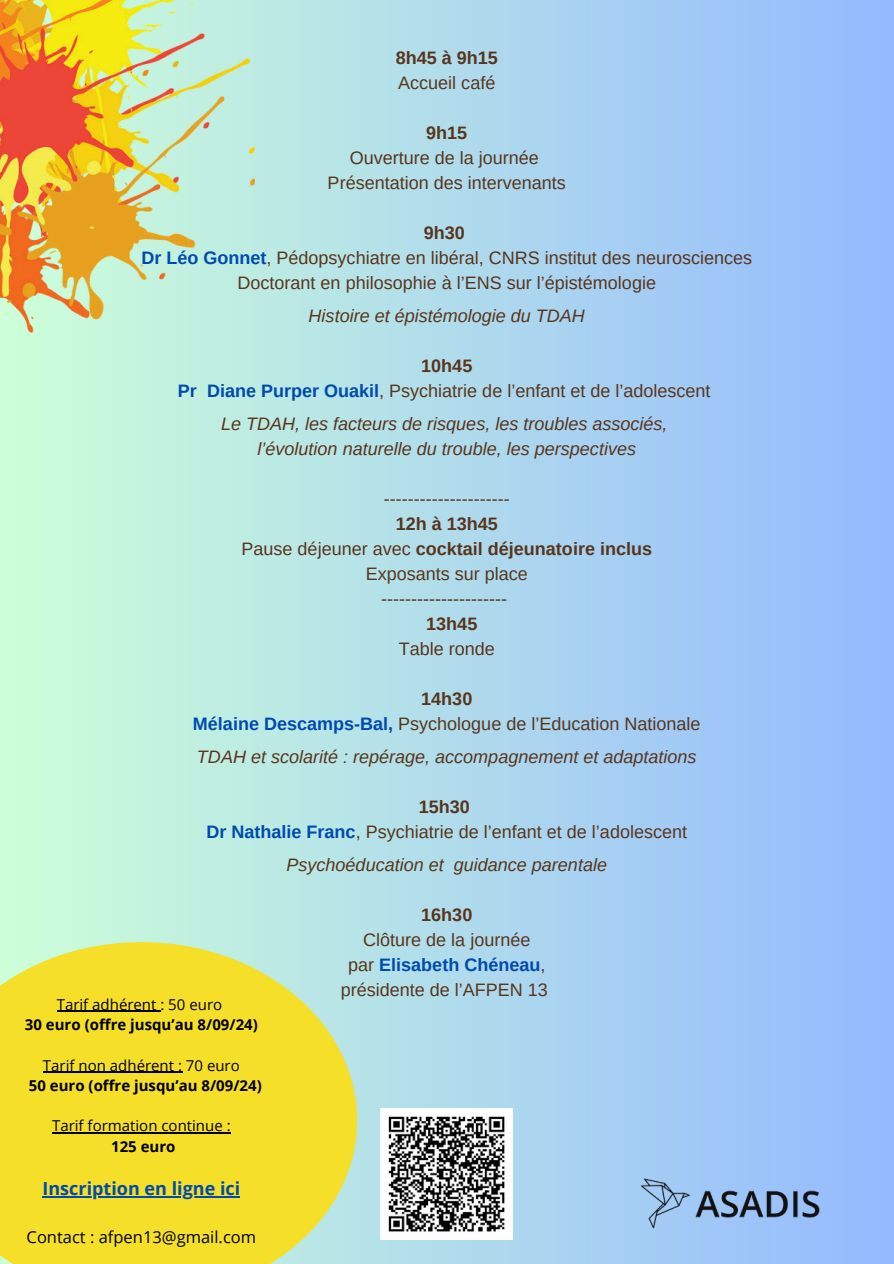
<style>
.page{position:relative;width:894px;height:1264px;background:#fff}
.page>*{position:absolute;margin:0;border:0;box-sizing:border-box;transform-origin:0 0}
.t1{font:18px/25px "Arimo";color:#58351d;text-align:center}
.t2{font:italic 18px/25px "Arimo";color:#58351d;text-align:center}
.t3{font:700 18px "Arimo";color:#58351d}
.t4{font:700 18px "Open Sans";color:#004aad}
.t5{font:16.5px "Open Sans";color:#000}
.t6{font:15px "Open Sans";color:#000}
.t7{font:700 15px "Open Sans";color:#000}
.s1{font-weight:700}
.s2{font-weight:700;color:#004aad}
</style>
<div class="page">
<div style="left:0;top:0;width:893px;height:1263px;background:linear-gradient(to right,#cdffd8,#94b9ff)"></div>
<img style="left:0;top:0;width:255px;height:387px">
<svg style="left:0;top:942px;width:356px;height:321px;background:#ecdf3e"></svg>
<hr style="left:57px;top:1010px;width:103px;height:1px;background:#000">
<hr style="left:43px;top:1071px;width:139px;height:1px;background:#000">
<hr style="left:52px;top:1132px;width:179px;height:1px;background:#000">
<hr style="left:42px;top:1196px;width:198px;height:1px;background:#004aad">
<img style="left:381px;top:1108px;width:131px;height:131px">
<img style="left:632px;top:1174px;width:195px;height:59px">
<p class="t3" style="left:395px;top:45px;width:104px">8h45 à 9h15</p>
<p class="t1" style="left:398px;top:70px;width:99px">Accueil café</p>
<p class="t3" style="left:426px;top:120px;width:43px">9h15</p>
<p class="t1" style="left:327px;top:145px;width:240px">Ouverture de la journée<br>Présentation des intervenants</p>
<p class="t1" style="left:141px;top:220px;width:612px"><span class="s1">9h30<br></span><span class="s2">Dr Léo Gonnet</span>, Pédopsychiatre en libéral, CNRS institut des neurosciences<br>Doctorant en philosophie à l’ENS sur l’épistémologie</p>
<p class="t2" style="left:308px;top:303px;width:278px">Histoire et épistémologie du TDAH</p>
<p class="t1" style="left:178px;top:353px;width:534px"><span class="s1">10h45<br></span><span class="s2">Pr Diane Purper Ouakil</span>, Psychiatrie de l’enfant et de l’adolescent</p>
<p class="t2" style="left:221px;top:411px;width:448px">Le TDAH, les facteurs de risques, les troubles associés, l’évolution naturelle du trouble, les perspectives</p>
<p class="t1" style="left:384px;top:486px;width:127px">---------------------</p>
<p class="t1" style="left:241px;top:511px;width:412px"><span class="s1">12h à 13h45<br></span>Pause déjeuner avec <span class="s1">cocktail déjeunatoire inclus<br></span>Exposants sur place<br>---------------------</p>
<p class="t3" style="left:426px;top:611px;width:53px">13h45</p>
<p class="t1" style="left:398px;top:636px;width:98px">Table ronde</p>
<p class="t1" style="left:193px;top:686px;width:509px"><span class="s1">14h30<br></span><span class="s2">Mélaine Descamps-Bal,</span> Psychologue de l’Education Nationale</p>
<p class="t2" style="left:197px;top:744px;width:501px">TDAH et scolarité : repérage, accompagnement et adaptations</p>
<p class="t1" style="left:206px;top:794px;width:482px"><span class="s1">15h30<br></span><span class="s2">Dr Nathalie Franc</span>, Psychiatrie de l’enfant et de l’adolescent</p>
<p class="t2" style="left:286px;top:852px;width:322px">Psychoéducation et guidance parentale</p>
<p class="t3" style="left:421px;top:902px;width:53px">16h30</p>
<p class="t1" style="left:340px;top:927px;width:209px">Clôture de la journée<br>par <span class="s2">Elisabeth Chéneau</span>, présidente de l’AFPEN 13</p>
<p class="t6" style="left:57px;top:994px;width:167px">Tarif adhérent : 50 euro</p>
<p class="t7" style="left:25px;top:1013px;width:234px">30 euro (offre jusqu’au 8/09/24)</p>
<p class="t6" style="left:43px;top:1054px;width:198px">Tarif non adhérent : 70 euro</p>
<p class="t7" style="left:29px;top:1074px;width:234px">50 euro (offre jusqu’au 8/09/24)</p>
<p class="t6" style="left:52px;top:1115px;width:180px">Tarif formation continue :</p>
<p class="t7" style="left:111px;top:1135px;width:66px">125 euro</p>
<p class="t4" style="left:42px;top:1176px;width:199px">Inscription en ligne ici</p>
<p class="t5" style="left:27px;top:1225px;width:231px">Contact : afpen13@gmail.com</p>
</div>
